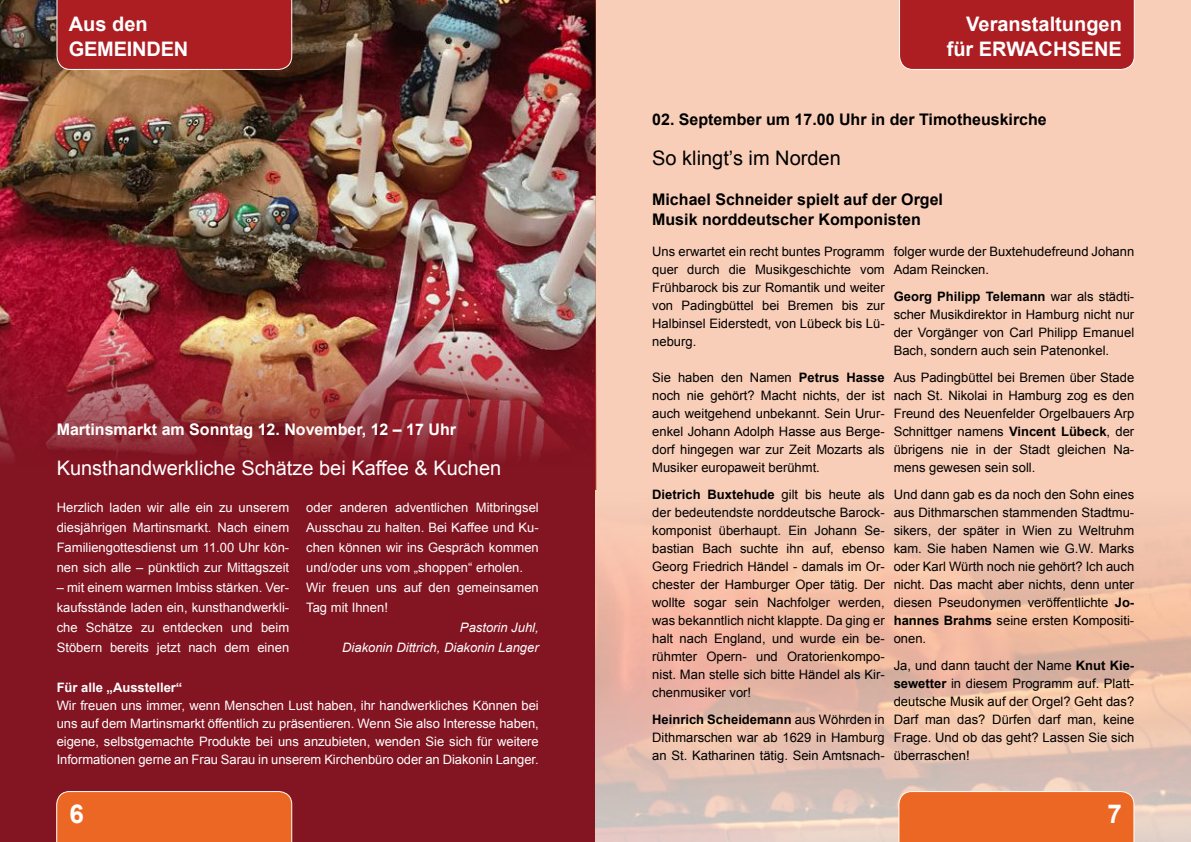
<style>
.page{position:relative;width:1191px;height:842px;background:#fff}
.page>*{position:absolute;margin:0;border:0;box-sizing:border-box;transform-origin:0 0}
.t1{font:700 26px "Arial";color:#fff}
.t2{font:700 20px/24.8px "Arial";color:#fff}
.t3{font:20px "Arial";color:#fff}
.t4{font:20px "Arial";color:#000}
.t5{font:700 18px "Arial";color:#fff}
.t6{font:700 16px/20px "Arial";color:#000}
.t7{font:700 16px "Arial";color:#fff}
.t8{font:13px/18px "Arial";color:#000;text-align:justify}
.t9{font:13px/20px "Arial";color:#fff;text-align:justify}
.t10{font:italic 13px/20px "Arial";color:#fff;text-align:right}
.t11{font:700 13px "Arial";color:#fff}
.s1{font-weight:700}
</style>
<div class="page">
<img style="left:0;top:0;width:595px;height:324px">
<img style="left:0;top:324px;width:595px;height:518px">
<div style="left:595px;top:0;width:596px;height:490px;background:#f9ceb8"></div>
<div style="left:56px;top:0;width:237px;height:70px;background:#ad1e23"></div>
<svg style="left:56px;top:790px;width:237px;height:52px;background:#e96829"></svg>
<div style="left:898px;top:0;width:237px;height:70px;background:#ad1e23"></div>
<svg style="left:898px;top:790px;width:237px;height:52px;background:#ec6d2d"></svg>
<h2 class="t2" style="left:69px;top:14px;width:121px">Aus den<br>GEMEINDEN</h2>
<h3 class="t5" style="left:981px;top:17px;width:143px">Headline 2-zeilig</h3>
<h2 class="t2" style="left:946px;top:14px;width:177px;text-align:right">Veranstaltungen für ERWACHSENE</h2>
<h2 class="t2" style="left:1044px;top:37px;width:79px">RUBRIK</h2>
<p class="t7" style="left:57px;top:423px;width:401px">Martinsmarkt am Sonntag 12. November, 12 – 17 Uhr</p>
<h2 class="t3" style="left:57px;top:460px;width:446px">Kunsthandwerkliche Schätze bei Kaffee &amp; Kuchen</h2>
<p class="t9" style="left:57px;top:498px;width:234px">Herzlich laden wir alle ein zu unserem diesjährigen Martinsmarkt. Nach einem Familiengottesdienst um 11.00 Uhr kön&shy;nen sich alle – pünktlich zur Mittagszeit</p>
<p class="t9" style="left:57px;top:578px;width:234px">– mit einem warmen Imbiss stärken. Ver&shy;kaufsstände laden ein, kunsthandwerkli&shy;che Schätze zu entdecken und beim Stöbern bereits jetzt nach dem einen</p>
<p class="t9" style="left:306px;top:498px;width:234px;text-align:left">oder anderen adventlichen Mitbringsel Ausschau zu halten. Bei Kaffee und Ku&shy;chen können wir ins Gespräch kommen und/oder uns vom „shoppen“ erholen.<br>Wir freuen uns auf den gemeinsamen Tag mit Ihnen!</p>
<p class="t10" style="left:342px;top:618px;width:198px">Pastorin Juhl,<br>Diakonin Dittrich, Diakonin Langer</p>
<p class="t11" style="left:57px;top:683px;width:127px">Für alle „Aussteller“</p>
<p class="t9" style="left:57px;top:698px;width:483px;line-height:18px">Wir freuen uns immer, wenn Menschen Lust haben, ihr handwerkliches Können bei uns auf dem Martinsmarkt öffentlich zu präsentieren. Wenn Sie also Interesse haben, eigene, selbstgemachte Produkte bei uns anzubieten, wenden Sie sich für weitere Informationen gerne an Frau Sarau in unserem Kirchenbüro oder an Diakonin Langer.</p>
<p class="t6" style="left:652px;top:111px;width:396px">02. September um 17.00 Uhr in der Timotheuskirche</p>
<h2 class="t4" style="left:652px;top:150px;width:190px">So klingt’s im Norden</h2>
<p class="t6" style="left:652px;top:191px;width:292px">Michael Schneider spielt auf der Orgel<br>Musik norddeutscher Komponisten</p>
<p class="t8" style="left:652px;top:243px;width:234px">Uns erwartet ein recht buntes Programm quer durch die Musikgeschichte vom Frühbarock bis zur Romantik und weiter von Padingbüttel bei Bremen bis zur Halbinsel Eiderstedt, von Lübeck bis Lü&shy;neburg.</p>
<p class="t8" style="left:652px;top:369px;width:234px">Sie haben den Namen <span class="s1">Petrus Hasse </span>noch nie gehört? Macht nichts, der ist auch weitgehend unbekannt. Sein Urur&shy;enkel Johann Adolph Hasse aus Berge&shy;dorf hingegen war zur Zeit Mozarts als Musiker europaweit berühmt.</p>
<p class="t8" style="left:652px;top:486px;width:234px"><span class="s1">Dietrich Buxtehude</span> gilt bis heute als der bedeutendste norddeutsche Barock&shy;komponist überhaupt. Ein Johann Se&shy;bastian Bach suchte ihn auf, ebenso Georg Friedrich Händel - damals im Or&shy;chester der Hamburger Oper tätig. Der wollte sogar sein Nachfolger werden, was bekanntlich nicht klappte. Da ging er halt nach England, und wurde ein be&shy;rühmter Opern- und Oratorienkompo&shy;nist. Man stelle sich bitte Händel als Kir&shy;chenmusiker vor!</p>
<p class="t8" style="left:652px;top:711px;width:234px"><span class="s1">Heinrich Scheidemann</span> aus Wöhrden in Dithmarschen war ab 1629 in Hamburg an St. Katharinen tätig. Sein Amtsnach-</p>
<p class="t8" style="left:893px;top:243px;width:242px">folger wurde der Buxtehudefreund Johann<br>Adam Reincken.</p>
<p class="t8" style="left:893px;top:288px;width:242px"><span class="s1">Georg Philipp Telemann</span> war als städti&shy;scher Musikdirektor in Hamburg nicht nur der Vorgänger von Carl Philipp Emanuel Bach, sondern auch sein Patenonkel.</p>
<p class="t8" style="left:893px;top:369px;width:242px">Aus Padingbüttel bei Bremen über Stade nach St. Nikolai in Hamburg zog es den Freund des Neuenfelder Orgelbauers Arp Schnittger namens <span class="s1">Vincent Lübeck</span>, der übrigens nie in der Stadt gleichen Na&shy;mens gewesen sein soll.</p>
<p class="t8" style="left:893px;top:486px;width:242px">Und dann gab es da noch den Sohn eines aus Dithmarschen stammenden Stadtmu&shy;sikers, der später in Wien zu Weltruhm kam. Sie haben Namen wie G.W. Marks oder Karl Würth noch nie gehört? Ich auch nicht. Das macht aber nichts, denn unter diesen Pseudonymen veröffentlichte <span class="s1">Jo&shy;hannes Brahms</span> seine ersten Kompositi&shy;onen.</p>
<p class="t8" style="left:893px;top:657px;width:242px">Ja, und dann taucht der Name <span class="s1">Knut Kie&shy;sewetter</span> in diesem Programm auf. Platt&shy;deutsche Musik auf der Orgel? Geht das?<br>Darf man das? Dürfen darf man, keine Frage. Und ob das geht? Lassen Sie sich überraschen!</p>
<h1 class="t1" style="left:69px;top:804px;width:16px">6</h1>
<h1 class="t1" style="left:1107px;top:804px;width:16px">7</h1>
</div>
